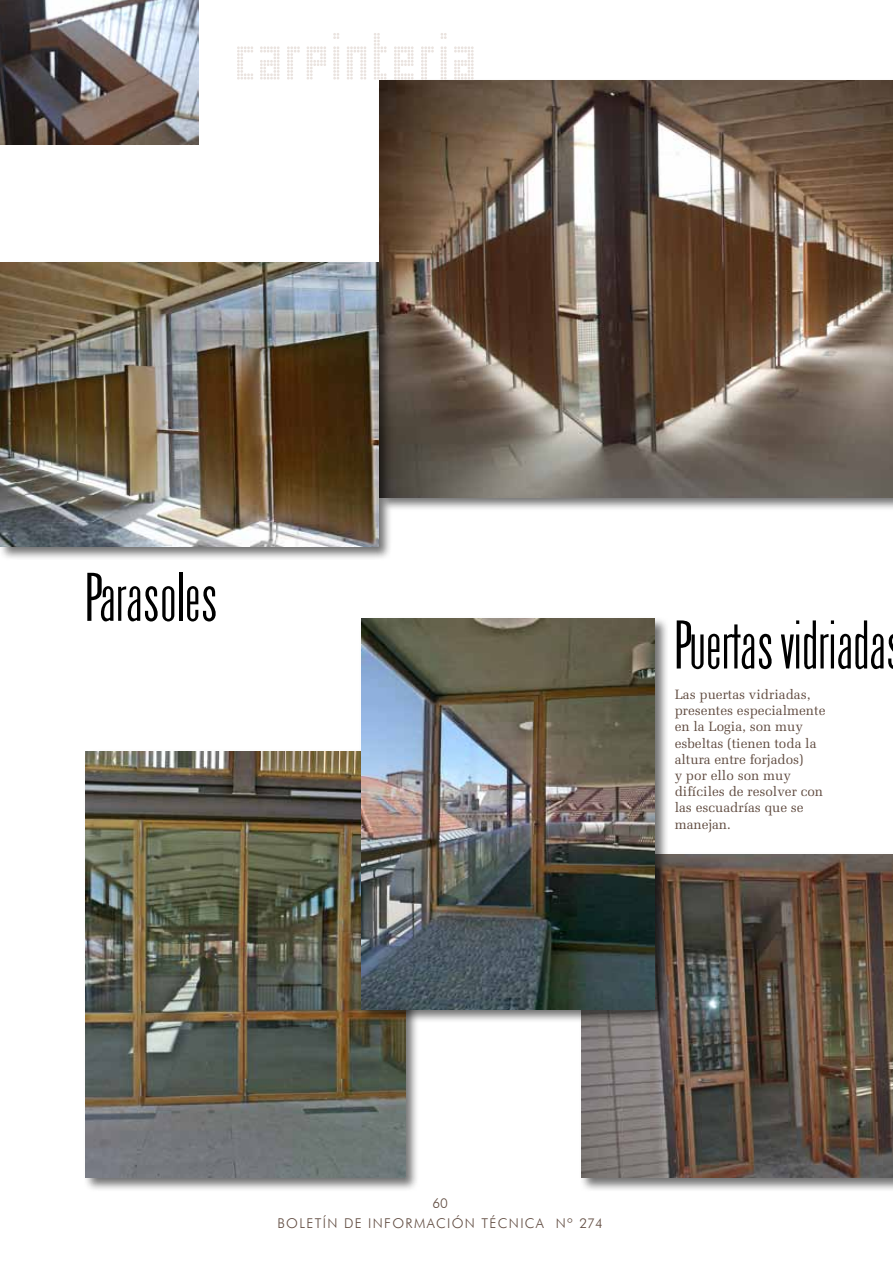
<style>
.page{position:relative;width:893px;height:1263px;background:#fff}
.page>*{position:absolute;margin:0;border:0;box-sizing:border-box;transform-origin:0 0}
.t1{font:67.5px "Pop Led";color:#eae3df}
.t2{font:61.5px "Arizona";color:#000}
.t3{font:13.5px/16.2px "Melior LT Std";color:#604b40}
.t4{font:300 13.5px/20.2px "Futura BT";letter-spacing:.1em;color:#604b40;text-align:center}
</style>
<div class="page">
<img style="left:0;top:0;width:198px;height:145px">
<div style="left:579px;top:852px;width:314px;height:340px;background:#000;opacity:.55"></div>
<img style="left:581px;top:855px;width:312px;height:323px">
<div style="left:377px;top:79px;width:516px;height:433px;background:#000;opacity:.55"></div>
<img style="left:379px;top:81px;width:514px;height:416px">
<div style="left:0;top:260px;width:393px;height:300px;background:#000;opacity:.55"></div>
<img style="left:0;top:262px;width:379px;height:284px">
<div style="left:83px;top:749px;width:336px;height:443px;background:#000;opacity:.55"></div>
<img style="left:85px;top:751px;width:320px;height:427px">
<div style="left:360px;top:616px;width:309px;height:408px;background:#000;opacity:.55"></div>
<img style="left:362px;top:619px;width:293px;height:390px">
<h1 class="t1" style="left:237px;top:19px;width:246px">carpinteria</h1>
<h2 class="t2" style="left:85px;top:561px;width:135px">Parasoles</h2>
<h2 class="t2" style="left:674px;top:609px;width:213px">Puertas vidriada</h2>
<p class="t3" style="left:675px;top:686px;width:152px">Las puertas vidriadas, presentes especialmente en la Logia, son muy esbeltas (tienen toda la altura entre forjados)<br>y por ello son muy difíciles de resolver con las escuadrías que se manejan.</p>
<p class="t4" style="left:277px;top:1193px;width:327px">60<br>BOLETÍN DE INFORMACIÓN TÉCNICA Nº 274</p>
</div>
